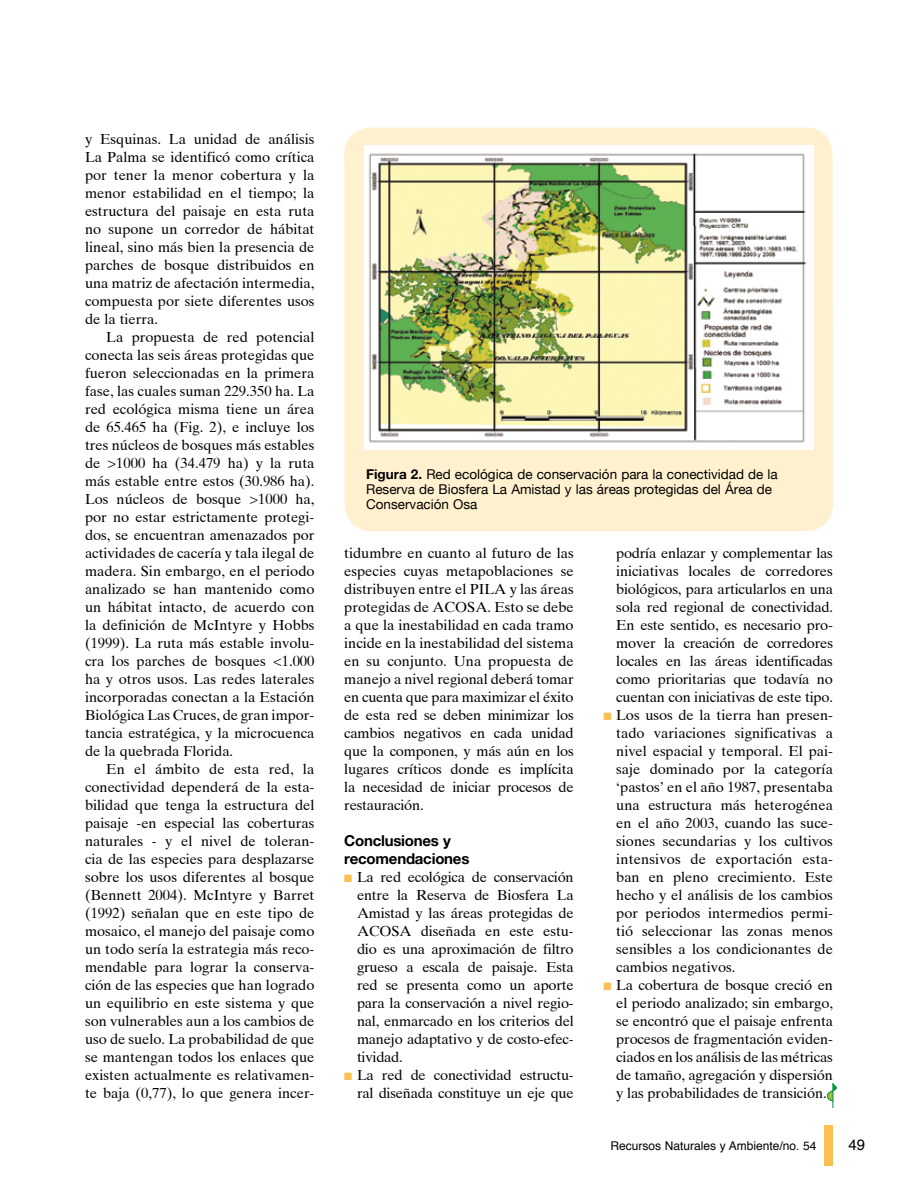
<style>
.page{position:relative;width:918px;height:1188px;background:#fff}
.page>*{position:absolute;margin:0;border:0;box-sizing:border-box;transform-origin:0 0}
.t1{font:700 15px/18px "Helvetica Neue";letter-spacing:-.015em;color:#000}
.t2{font:15px "Helvetica";color:#000}
.t3{font:14.55px/18px "Times Ten";letter-spacing:-.01em;color:#000;text-align:justify}
.t4{font:13.5px/15px "Helvetica Neue";color:#000}
.t5{font:12px "Helvetica";color:#000}
.s1{font-weight:700}
.s2{color:#fbbf52}
</style>
<div class="page">
<div style="left:824px;top:1125px;width:9px;height:41px;background:#fbbf52"></div>
<div style="left:344px;top:128px;width:489px;height:403px;background:#fff0cf;border-radius:27px"></div>
<img style="left:365px;top:145px;width:448px;height:305px">
<svg style="left:827px;top:1084px;width:9px;height:24px"></svg>
<p class="t3" style="left:85px;top:130px;width:231px">y Esquinas. La unidad de análisis La Palma se identificó como crítica por tener la menor cobertura y la menor estabilidad en el tiempo; la estructura del paisaje en esta ruta no supone un corredor de hábitat lineal, sino más bien la presencia de parches de bosque distribuidos en una matriz de afectación intermedia, compuesta por siete diferentes usos de la tierra.</p>
<p class="t3" style="left:85px;top:328px;width:231px;text-indent:21px">La propuesta de red potencial conecta las seis áreas protegidas que fueron seleccionadas en la primera fase, las cuales suman 229.350 ha. La red ecológica misma tiene un área de 65.465 ha (Fig. 2), e incluye los tres núcleos de bosques más estables de &gt;1000 ha (34.479 ha) y la ruta más estable entre estos (30.986 ha).<br>Los núcleos de bosque &gt;1000 ha, por no estar estrictamente protegi‑ dos, se encuentran amenazados por actividades de cacería y tala ilegal de madera. Sin embargo, en el periodo analizado se han mantenido como un hábitat intacto, de acuerdo con la definición de McIntyre y Hobbs (1999). La ruta más estable involu‑ cra los parches de bosques &lt;1.000 ha y otros usos. Las redes laterales incorporadas conectan a la Estación Biológica Las Cruces, de gran impor‑ tancia estratégica, y la microcuenca de la quebrada Florida.</p>
<p class="t3" style="left:85px;top:760px;width:231px;text-indent:21px">En el ámbito de esta red, la conectividad dependerá de la esta‑ bilidad que tenga la estructura del paisaje ‑en especial las coberturas naturales ‑ y el nivel de toleran‑ cia de las especies para desplazarse sobre los usos diferentes al bosque (Bennett 2004). McIntyre y Barret (1992) señalan que en este tipo de mosaico, el manejo del paisaje como un todo sería la estrategia más reco‑ mendable para lograr la conserva‑ ción de las especies que han logrado un equilibrio en este sistema y que son vulnerables aun a los cambios de uso de suelo. La probabilidad de que se mantengan todos los enlaces que existen actualmente es relativamen‑ te baja (0,77), lo que genera incer‑</p>
<p class="t4" style="left:366px;top:467px;width:413px"><span class="s1">Figura 2.</span> Red ecológica de conservación para la conectividad de la<br>Reserva de Biosfera La Amistad y las áreas protegidas del Área de<br>Conservación Osa</p>
<p class="t3" style="left:344px;top:544px;width:231px">tidumbre en cuanto al futuro de las especies cuyas metapoblaciones se distribuyen entre el PILA y las áreas protegidas de ACOSA. Esto se debe a que la inestabilidad en cada tramo incide en la inestabilidad del sistema en su conjunto. Una propuesta de manejo a nivel regional deberá tomar en cuenta que para maximizar el éxito de esta red se deben minimizar los cambios negativos en cada unidad que la componen, y más aún en los lugares críticos donde es implícita la necesidad de iniciar procesos de restauración.</p>
<p class="t1" style="left:344px;top:831px;width:127px">Conclusiones y recomendaciones</p>
<p class="t3" style="left:357px;top:868px;width:218px;text-indent:-13px"><span class="s2">■</span> La red ecológica de conservación entre la Reserva de Biosfera La Amistad y las áreas protegidas de ACOSA diseñada en este estu‑ dio es una aproximación de filtro grueso a escala de paisaje. Esta red se presenta como un aporte para la conservación a nivel regio‑ nal, enmarcado en los criterios del manejo adaptativo y de costo-efec‑ tividad.</p>
<p class="t3" style="left:344px;top:1066px;width:231px;text-align:right"><span class="s2">■</span> La red de conectividad estructu‑ ral diseñada constituye un eje que</p>
<p class="t3" style="left:616px;top:544px;width:218px">podría enlazar y complementar las iniciativas locales de corredores biológicos, para articularlos en una sola red regional de conectividad.<br>En este sentido, es necesario pro‑ mover la creación de corredores locales en las áreas identificadas como prioritarias que todavía no cuentan con iniciativas de este tipo.</p>
<p class="t3" style="left:616px;top:706px;width:218px;text-indent:-13px"><span class="s2">■</span> Los usos de la tierra han presen‑ tado variaciones significativas a nivel espacial y temporal. El pai‑ saje dominado por la categoría ‘pastos’ en el año 1987, presentaba una estructura más heterogénea en el año 2003, cuando las suce‑ siones secundarias y los cultivos intensivos de exportación esta‑ ban en pleno crecimiento. Este hecho y el análisis de los cambios por periodos intermedios permi‑ tió seleccionar las zonas menos sensibles a los condicionantes de cambios negativos.</p>
<p class="t3" style="left:616px;top:976px;width:218px;text-indent:-13px"><span class="s2">■</span> La cobertura de bosque creció en el periodo analizado; sin embargo, se encontró que el paisaje enfrenta procesos de fragmentación eviden‑ ciados en los análisis de las métricas de tamaño, agregación y dispersión y las probabilidades de transición.</p>
<p class="t5" style="left:610px;top:1138px;width:208px">Recursos Naturales y Ambiente/no. 54</p>
<p class="t2" style="left:848px;top:1135px;width:18px">49</p>
</div>
